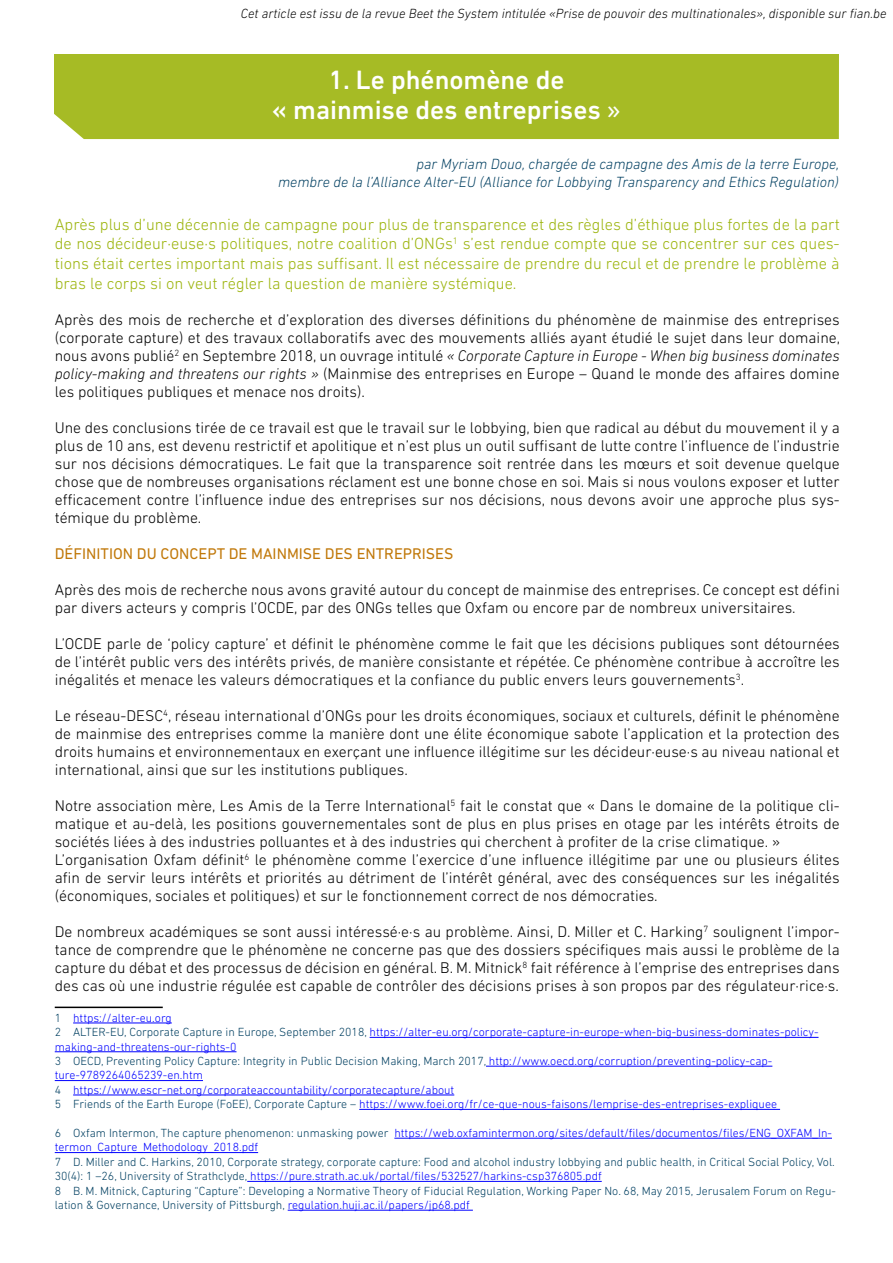
<style>
.page{position:relative;width:893px;height:1263px;background:#fff}
.page>*{position:absolute;margin:0;border:0;box-sizing:border-box;transform-origin:0 0}
.t1{font:500 27px/30px "DIN Next LT Pro";color:#fff;text-align:center}
.t2{font:300 16.5px/19.8px "DIN Next LT Pro";color:#9cb40d;text-align:justify}
.t3{font:300 15.75px/18px "DIN Next LT Pro";color:#000;text-align:justify}
.t4{font:15.75px "DIN Next LT Pro";color:#c1790b}
.t5{font:italic 300 15px/18px "DIN Next LT Pro";color:#003f61;text-align:right}
.t6{font:italic 300 13.5px "DIN Next LT Pro";color:#000}
.t7{font:300 12px/14.4px "DIN Next LT Pro";color:#00f}
.t8{font:300 12px/14.4px "DIN Next LT Pro";color:#003f61}
.s1{font-family:"Open Sans";font-weight:400}
.s2{font-style:italic}
.s3{color:#003f61}
.s4{color:#00f}
</style>
<div class="page">
<hr style="left:55px;top:1006px;width:108px;height:2px;background:#000">
<hr style="left:73px;top:1023px;width:99px;height:1px;background:#00f">
<hr style="left:370px;top:1037px;width:448px;height:1px;background:#00f">
<hr style="left:55px;top:1051px;width:181px;height:1px;background:#00f">
<hr style="left:486px;top:1066px;width:286px;height:1px;background:#00f">
<hr style="left:55px;top:1080px;width:148px;height:1px;background:#00f">
<hr style="left:73px;top:1095px;width:381px;height:1px;background:#00f">
<hr style="left:359px;top:1109px;width:421px;height:1px;background:#00f">
<hr style="left:394px;top:1138px;width:438px;height:1px;background:#00f">
<hr style="left:55px;top:1152px;width:203px;height:1px;background:#00f">
<hr style="left:247px;top:1181px;width:355px;height:1px;background:#00f">
<hr style="left:288px;top:1210px;width:185px;height:1px;background:#00f">
<div style="left:54px;top:54px;width:785px;height:85px;background:#a6bb25"></div>
<p class="t6" style="left:241px;top:6px;width:647px">Cet article est issu de la revue Beet the System intitulée «Prise de pouvoir des multinationales», disponible sur fian.be</p>
<h1 class="t1" style="left:272px;top:65px;width:350px">1. Le phénomène de<br>« mainmise des entreprises <span class="s1">»</span></h1>
<p class="t5" style="left:278px;top:155px;width:563px">par Myriam Douo, chargée de campagne des Amis de la terre Europe,<br>membre de la l’Alliance Alter-EU (Alliance for Lobbying Transparency and Ethics Regulation)</p>
<p class="t2" style="left:55px;top:214px;width:787px">Après plus d’une décennie de campagne pour plus de transparence et des règles d’éthique plus fortes de la part de nos décideur·euse·s politiques, notre coalition d’ONGs<sup>1</sup> s’est rendue compte que se concentrer sur ces ques&shy;tions était certes important mais pas suffisant. Il est nécessaire de prendre du recul et de prendre le problème à bras le corps si on veut régler la question de manière systémique.</p>
<p class="t3" style="left:55px;top:310px;width:787px">Après des mois de recherche et d’exploration des diverses définitions du phénomène de mainmise des entreprises (corporate capture) et des travaux collaboratifs avec des mouvements alliés ayant étudié le sujet dans leur domaine, nous avons publié<sup>2</sup> en Septembre 2018, un ouvrage intitulé <span class="s2">« Corporate Capture in Europe - When big business dominates policy-making and threatens our rights »</span> (Mainmise des entreprises en Europe – Quand le monde des affaires domine les politiques publiques et menace nos droits).</p>
<p class="t3" style="left:55px;top:418px;width:787px">Une des conclusions tirée de ce travail est que le travail sur le lobbying, bien que radical au début du mouvement il y a plus de 10 ans, est devenu restrictif et apolitique et n’est plus un outil suffisant de lutte contre l’influence de l’industrie sur nos décisions démocratiques. Le fait que la transparence soit rentrée dans les mœurs et soit devenue quelque chose que de nombreuses organisations réclament est une bonne chose en soi. Mais si nous voulons exposer et lutter efficacement contre l’influence indue des entreprises sur nos décisions, nous devons avoir une approche plus sys&shy;témique du problème.</p>
<p class="t4" style="left:55px;top:545px;width:400px">DÉFINITION DU CONCEPT DE MAINMISE DES ENTREPRISES</p>
<p class="t3" style="left:55px;top:580px;width:786px">Après des mois de recherche nous avons gravité autour du concept de mainmise des entreprises. Ce concept est défini par divers acteurs y compris l’OCDE, par des ONGs telles que Oxfam ou encore par de nombreux universitaires.</p>
<p class="t3" style="left:55px;top:634px;width:786px">L’OCDE parle de ‘policy capture’ et définit le phénomène comme le fait que les décisions publiques sont détournées de l’intérêt public vers des intérêts privés, de manière consistante et répétée. Ce phénomène contribue à accroître les inégalités et menace les valeurs démocratiques et la confiance du public envers leurs gouvernements<sup>3</sup>.</p>
<p class="t3" style="left:55px;top:706px;width:786px">Le réseau-DESC<sup>4</sup>, réseau international d’ONGs pour les droits économiques, sociaux et culturels, définit le phénomène de mainmise des entreprises comme la manière dont une élite économique sabote l’application et la protection des droits humains et environnementaux en exerçant une influence illégitime sur les décideur·euse·s au niveau national et international, ainsi que sur les institutions publiques.</p>
<p class="t3" style="left:55px;top:796px;width:786px;text-align:left">Notre association mère, Les Amis de la Terre International<sup>5</sup> fait le constat que « Dans le domaine de la politique cli&shy;matique et au-delà, les positions gouvernementales sont de plus en plus prises en otage par les intérêts étroits de sociétés liées à des industries polluantes et à des industries qui cherchent à profiter de la crise climatique. » L’organisation Oxfam définit<sup>6</sup> le phénomène comme l’exercice d’une influence illégitime par une ou plusieurs élites afin de servir leurs intérêts et priorités au détriment de l’intérêt général, avec des conséquences sur les inégalités (économiques, sociales et politiques) et sur le fonctionnement correct de nos démocraties.</p>
<p class="t3" style="left:55px;top:922px;width:786px">De nombreux académiques se sont aussi intéressé·e·s au problème. Ainsi, D. Miller et C. Harking<sup>7</sup> soulignent l’impor&shy;tance de comprendre que le phénomène ne concerne pas que des dossiers spécifiques mais aussi le problème de la capture du débat et des processus de décision en général. B. M. Mitnick<sup>8</sup> fait référence à l’emprise des entreprises dans des cas où une industrie régulée est capable de contrôler des décisions prises à son propos par des régulateur·rice·s.</p>
<p class="t7" style="left:55px;top:1010px;width:765px"><span class="s3">1</span> https://alter-eu.org<br><span class="s3">2 ALTER-EU, Corporate Capture in Europe, September 2018,</span> https://alter-eu.org/corporate-capture-in-europe-when-big-business-dominates-policy&shy;making-and-threatens-our-rights-0<br><span class="s3">3 OECD, Preventing Policy Capture: Integrity in Public Decision Making, March 2017,</span> http://www.oecd.org/corruption/preventing-policy-cap&shy;ture-9789264065239-en.htm<br><span class="s3">4</span> https://www.escr-net.org/corporateaccountability/corporatecapture/about<br><span class="s3">5 Friends of the Earth Europe (FoEE), Corporate Capture –</span> https://www.foei.org/fr/ce-que-nous-faisons/lemprise-des-entreprises-expliquee</p>
<p class="t7" style="left:55px;top:1125px;width:779px"><span class="s3">6 Oxfam Intermon, The capture phenomenon: unmasking power</span> https://web.oxfamintermon.org/sites/default/files/documentos/files/ENG_OXFAM_In&shy;termon_Capture_Methodology_2018.pdf</p>
<p class="t8" style="left:55px;top:1154px;width:783px">7 D. Miller and C. Harkins, 2010, Corporate strategy, corporate capture: Food and alcohol industry lobbying and public health, in Critical Social Policy, Vol.<br>30(4): 1 –26, University of Strathclyde, <span class="s4">https://pure.strath.ac.uk/portal/files/532527/harkins-csp376805.pdf<br></span>8 B. M. Mitnick, Capturing “Capture”: Developing a Normative Theory of Fiducial Regulation, Working Paper No. 68, May 2015, Jerusalem Forum on Regu&shy;lation &amp; Governance, University of Pittsburgh, <span class="s4">regulation.huji.ac.il/papers/jp68.pdf</span></p>
</div>
